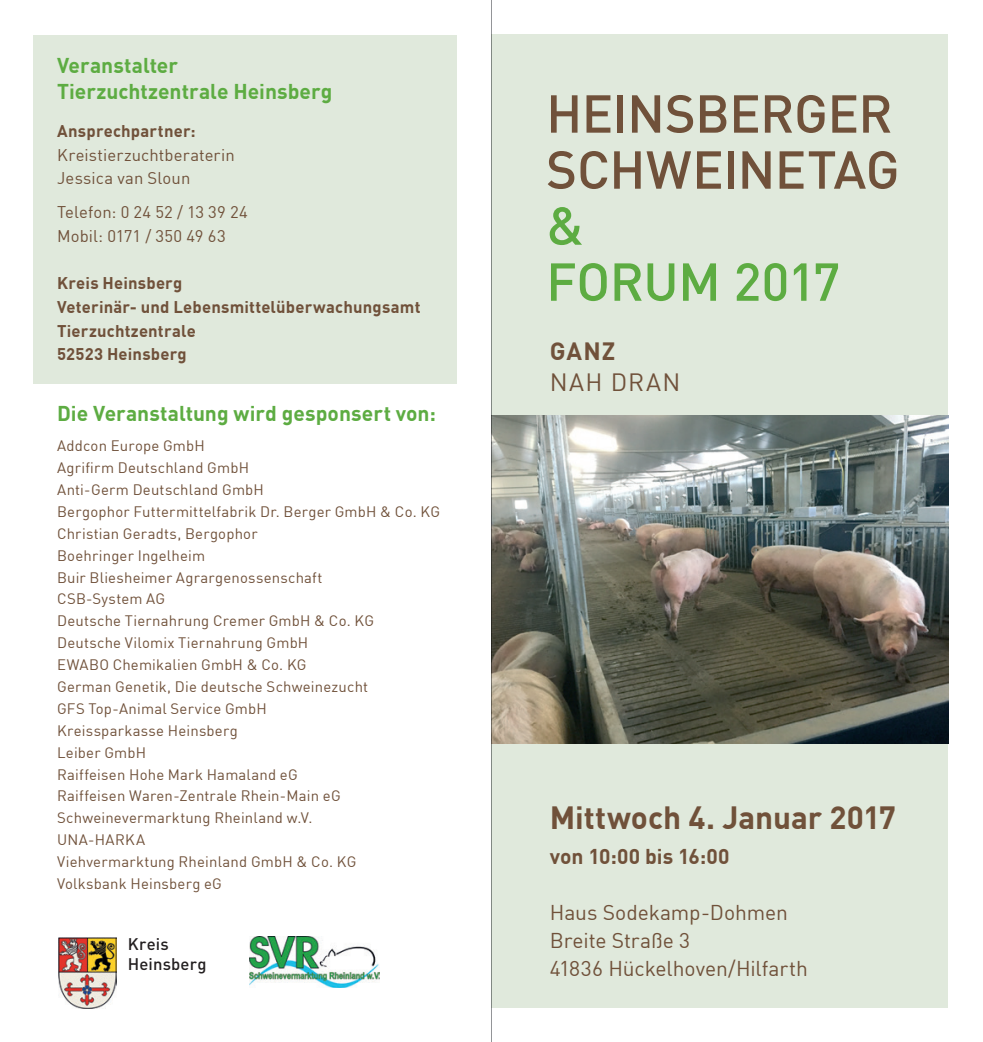
<style>
.page{position:relative;width:983px;height:1042px;background:#fff}
.page>*{position:absolute;margin:0;border:0;box-sizing:border-box;transform-origin:0 0}
.t1{font:500 52.5px/56px "DIN";letter-spacing:-.015em;color:#70513a}
.t2{font:500 52.5px/56px "DIN";letter-spacing:-.01em;color:#5dac42}
.t3{font:700 31.5px "DIN Offc Pro";letter-spacing:-.005em;color:#70513a}
.t4{font:24.5px "DIN Offc Pro";letter-spacing:.06em;color:#70513a}
.t5{font:700 24.5px "DIN Offc Pro";color:#70513a}
.t6{font:700 21px/26.2px "DIN Offc Pro";color:#5dac42}
.t7{font:21px/28px "DIN Offc Pro";letter-spacing:-.005em;color:#70513a}
.t8{font:700 21px "DIN Offc Pro";color:#70513a}
.t9{font:700 16.62px/23.6px "DIN Offc Pro";letter-spacing:.01em;color:#70513a}
.t10{font:16.62px/23.6px "DIN Offc Pro";letter-spacing:.01em;color:#70513a}
.t11{font:500 16.62px/19.6px "DIN";color:#231f20}
.t12{font:14.88px/21.9px "DIN Offc Pro";letter-spacing:.015em;color:#70513a}
</style>
<div class="page">
<img style="left:58px;top:938px;width:58px;height:71px">
<div style="left:491px;top:35px;width:456px;height:973px;background:#e0e9dc"></div>
<img style="left:492px;top:415px;width:455px;height:328px">
<div style="left:33px;top:35px;width:423px;height:349px;background:#e0e9dc"></div>
<img style="left:249px;top:936px;width:130px;height:52px">
<hr style="left:491px;top:0;width:1px;height:1042px;background:#939598">
<h3 class="t6" style="left:57px;top:50px;width:277px">Veranstalter<br>Tierzuchtzentrale Heinsberg</h3>
<p class="t9" style="left:57px;top:117px;width:140px">Ansprechpartner:</p>
<p class="t10" style="left:57px;top:141px;width:179px">Kreistierzuchtberaterin<br>Jessica van Sloun</p>
<p class="t10" style="left:57px;top:199px;width:192px">Telefon: 0 24 52 / 13 39 24<br>Mobil: 0171 / 350 49 63</p>
<p class="t9" style="left:57px;top:269px;width:365px">Kreis Heinsberg<br>Veterinär- und Lebensmittelüberwachungsamt<br>Tierzuchtzentrale<br>52523 Heinsberg</p>
<h3 class="t6" style="left:57px;top:397px;width:380px">Die Veranstaltung wird gesponsert von:</h3>
<p class="t12" style="left:57px;top:433px;width:384px">Addcon Europe GmbH<br>Agrifirm Deutschland GmbH<br>Anti-Germ Deutschland GmbH<br>Bergophor Futtermittelfabrik Dr. Berger GmbH &amp; Co. KG<br>Christian Geradts, Bergophor<br>Boehringer Ingelheim<br>Buir Bliesheimer Agrargenossenschaft<br>CSB-System AG<br>Deutsche Tiernahrung Cremer GmbH &amp; Co. KG<br>Deutsche Vilomix Tiernahrung GmbH<br>EWABO Chemikalien GmbH &amp; Co. KG<br>German Genetik, Die deutsche Schweinezucht<br>GFS Top-Animal Service GmbH<br>Kreissparkasse Heinsberg<br>Leiber GmbH<br>Raiffeisen Hohe Mark Hamaland eG<br>Raiffeisen Waren-Zentrale Rhein-Main eG<br>Schweinevermarktung Rheinland w.V.<br>UNA-HARKA<br>Viehvermarktung Rheinland GmbH &amp; Co. KG<br>Volksbank Heinsberg eG</p>
<p class="t11" style="left:128px;top:933px;width:80px">KREIS<br>HEINSBERG</p>
<h1 class="t1" style="left:546px;top:84px;width:355px">HEINSBERGER<br>SCHWEINETAG</h1>
<h1 class="t2" style="left:546px;top:196px;width:296px">&amp;<br>FORUM 2017</h1>
<h3 class="t5" style="left:549px;top:330px;width:67px">GANZ</h3>
<h3 class="t4" style="left:549px;top:363px;width:132px">NAH DRAN</h3>
<h2 class="t3" style="left:549px;top:791px;width:347px">Mittwoch 4. Januar 2017</h2>
<h3 class="t8" style="left:549px;top:839px;width:181px">von 10:00 bis 16:00</h3>
<h3 class="t7" style="left:549px;top:896px;width:259px">Haus Sodekamp-Dohmen<br>Breite Straße 3<br>41836 Hückelhoven/Hilfarth</h3>
</div>
